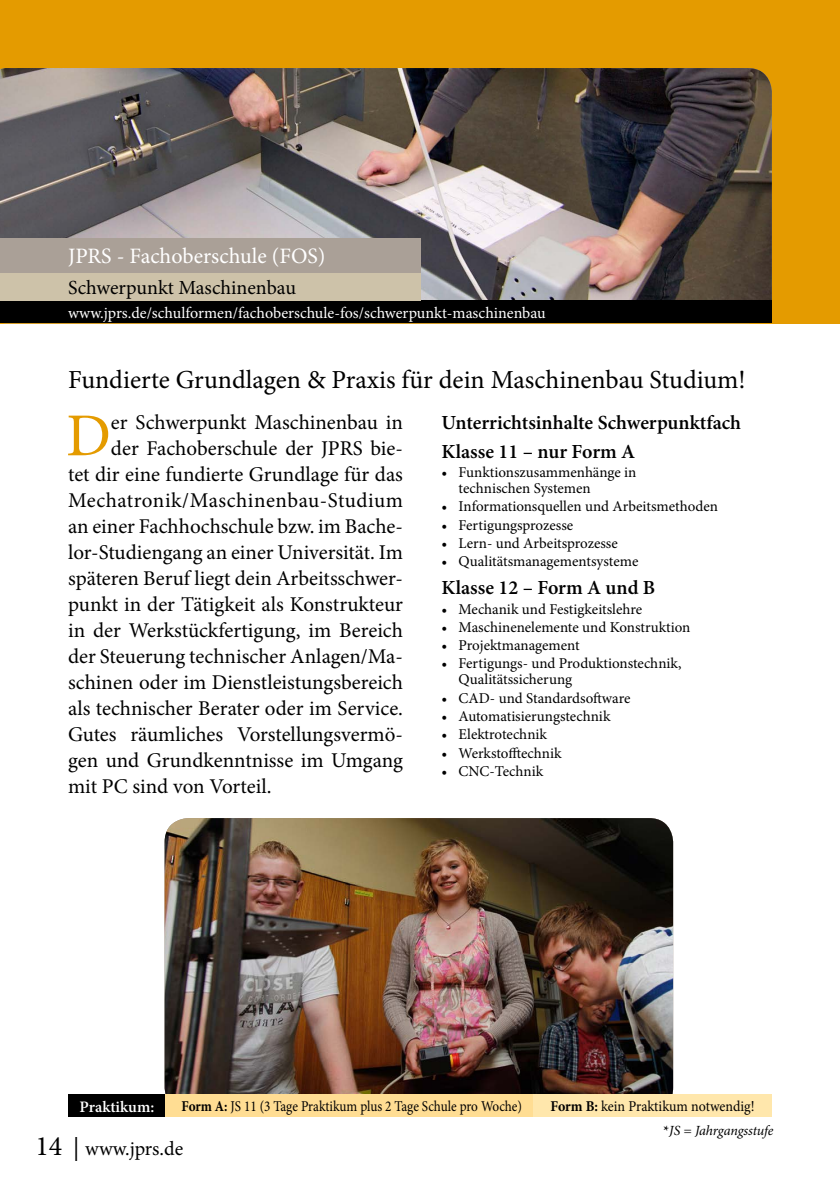
<style>
.page{position:relative;width:840px;height:1191px;background:#fff}
.page>*{position:absolute;margin:0;border:0;box-sizing:border-box;transform-origin:0 0}
.t1{font:61px "Minion Pro";color:#e49b00}
.t2{font:26px "Minion Pro";color:#000}
.t3{font:22px "Minion Pro";color:#fff}
.t4{font:21px "Minion Pro";color:#000}
.t5{font:21px "Minion Pro";letter-spacing:.025em;color:#000}
.t6{font:600 20px/29px "Minion Pro";color:#000}
.t7{font:20px "Minion Pro";letter-spacing:-.005em;color:#000}
.t8{font:16px "Minion Pro";color:#fff}
.t9{font:600 16px "Minion Pro";color:#fff}
.t10{font:15px/16px "Minion Pro";color:#000}
.t11{font:15px "Minion Pro";color:#000;scale:.88 1}
.t12{font:15px "Minion Pro";color:#000;scale:.93 1}
.t13{font:italic 14px "Minion Pro";letter-spacing:-.01em;color:#000}
.s1{font-weight:700}
.s2{font-weight:700;font-style:normal}
.s3{font-size:28px}
.s4{font-size:24px}
</style>
<div class="page">
<img style="left:164px;top:818px;width:508px;height:276px">
<div style="left:0;top:0;width:839px;height:323px;background:#e49b00"></div>
<img style="left:0;top:68px;width:771px;height:232px">
<div style="left:0;top:300px;width:771px;height:23px;background:#000"></div>
<div style="left:0;top:272px;width:420px;height:28px;background:#cdc2a9"></div>
<div style="left:0;top:238px;width:420px;height:34px;background:#aaa097"></div>
<div style="left:164px;top:1094px;width:376px;height:23px;background:#ffdd93"></div>
<div style="left:533px;top:1094px;width:238px;height:23px;background:#ffe7ac"></div>
<div style="left:68px;top:1094px;width:96px;height:23px;background:#000"></div>
<p class="t3" style="left:68px;top:241px;width:259px">JPRS - Fachoberschule (FOS)</p>
<p class="t7" style="left:68px;top:274px;width:229px">Schwerpunkt Maschinenbau</p>
<p class="t8" style="left:68px;top:302px;width:479px">www.jprs.de/schulformen/fachoberschule-fos/schwerpunkt-maschinenbau</p>
<p class="t2" style="left:68px;top:362px;width:678px">Fundierte Grundlagen &amp; Praxis für dein Maschinenbau Studium!</p>
<p class="t6" style="left:441px;top:407px;width:301px">Unterrichtsinhalte Schwerpunktfach<br>Klasse 11 – nur Form A</p>
<p class="t10" style="left:458px;top:464px;width:179px;text-indent:-17px">• Funktionszusammenhänge in technischen Systemen</p>
<p class="t10" style="left:441px;top:498px;width:278px">• Informationsquellen und Arbeitsmethoden</p>
<p class="t10" style="left:441px;top:517px;width:133px">• Fertigungsprozesse</p>
<p class="t10" style="left:441px;top:535px;width:178px">• Lern- und Arbeitsprozesse</p>
<p class="t10" style="left:441px;top:553px;width:198px">• Qualitätsmanagementsysteme</p>
<p class="t6" style="left:441px;top:573px;width:215px">Klasse 12 – Form A und B</p>
<p class="t10" style="left:441px;top:601px;width:202px">• Mechanik und Festigkeitslehre</p>
<p class="t10" style="left:441px;top:619px;width:250px">• Maschinenelemente und Konstruktion</p>
<p class="t10" style="left:441px;top:637px;width:140px">• Projektmanagement</p>
<p class="t10" style="left:458px;top:655px;width:224px;text-indent:-17px">• Fertigungs- und Produktionstechnik,<br>Qualitätssicherung</p>
<p class="t10" style="left:441px;top:690px;width:190px">• CAD- und Standardsoftware</p>
<p class="t10" style="left:441px;top:708px;width:170px">• Automatisierungstechnik</p>
<p class="t10" style="left:441px;top:726px;width:107px">• Elektrotechnik</p>
<p class="t10" style="left:441px;top:745px;width:121px">• Werkstofftechnik</p>
<p class="t10" style="left:441px;top:763px;width:103px">• CNC-Technik</p>
<h1 class="t1" style="left:66px;top:395px;width:46px">D</h1>
<p class="t4" style="left:111px;top:408px;width:293px">er Schwerpunkt Maschinenbau in</p>
<p class="t4" style="left:111px;top:434px;width:293px">der Fachoberschule der JPRS bie-</p>
<p class="t4" style="left:68px;top:460px;width:336px">tet dir eine fundierte Grundlage für das</p>
<p class="t5" style="left:68px;top:486px;width:336px">Mechatronik/Maschinenbau-Studium</p>
<p class="t4" style="left:68px;top:512px;width:336px">an einer Fachhochschule bzw. im Bache-</p>
<p class="t4" style="left:68px;top:538px;width:336px">lor-Studiengang an einer Universität. Im</p>
<p class="t4" style="left:68px;top:564px;width:336px">späteren Beruf liegt dein Arbeitsschwer-</p>
<p class="t4" style="left:68px;top:590px;width:336px">punkt in der Tätigkeit als Konstrukteur</p>
<p class="t4" style="left:68px;top:616px;width:336px">in der Werkstückfertigung, im Bereich</p>
<p class="t4" style="left:68px;top:642px;width:336px">der Steuerung technischer Anlagen/Ma-</p>
<p class="t4" style="left:68px;top:668px;width:336px">schinen oder im Dienstleistungsbereich</p>
<p class="t4" style="left:68px;top:694px;width:336px">als technischer Berater oder im Service.</p>
<p class="t4" style="left:68px;top:720px;width:336px">Gutes räumliches Vorstellungsvermö-</p>
<p class="t4" style="left:68px;top:746px;width:336px">gen und Grundkenntnisse im Umgang</p>
<p class="t4" style="left:68px;top:772px;width:205px">mit PC sind von Vorteil.</p>
<p class="t9" style="left:79px;top:1095px;width:76px">Praktikum:</p>
<p class="t11" style="left:181px;top:1096px;width:388px"><span class="s1">Form A:</span> JS 11 (3 Tage Praktikum plus 2 Tage Schule pro Woche)</p>
<p class="t12" style="left:550px;top:1096px;width:221px"><span class="s1">Form B:</span> kein Praktikum notwendig!</p>
<p class="t13" style="left:663px;top:1121px;width:111px"><span class="s2">*</span>JS = Jahrgangsstufe</p>
<p class="t7" style="left:35px;top:1134px;width:149px"><span class="s3">14</span> <span class="s4">|</span> www.jprs.de</p>
</div>
